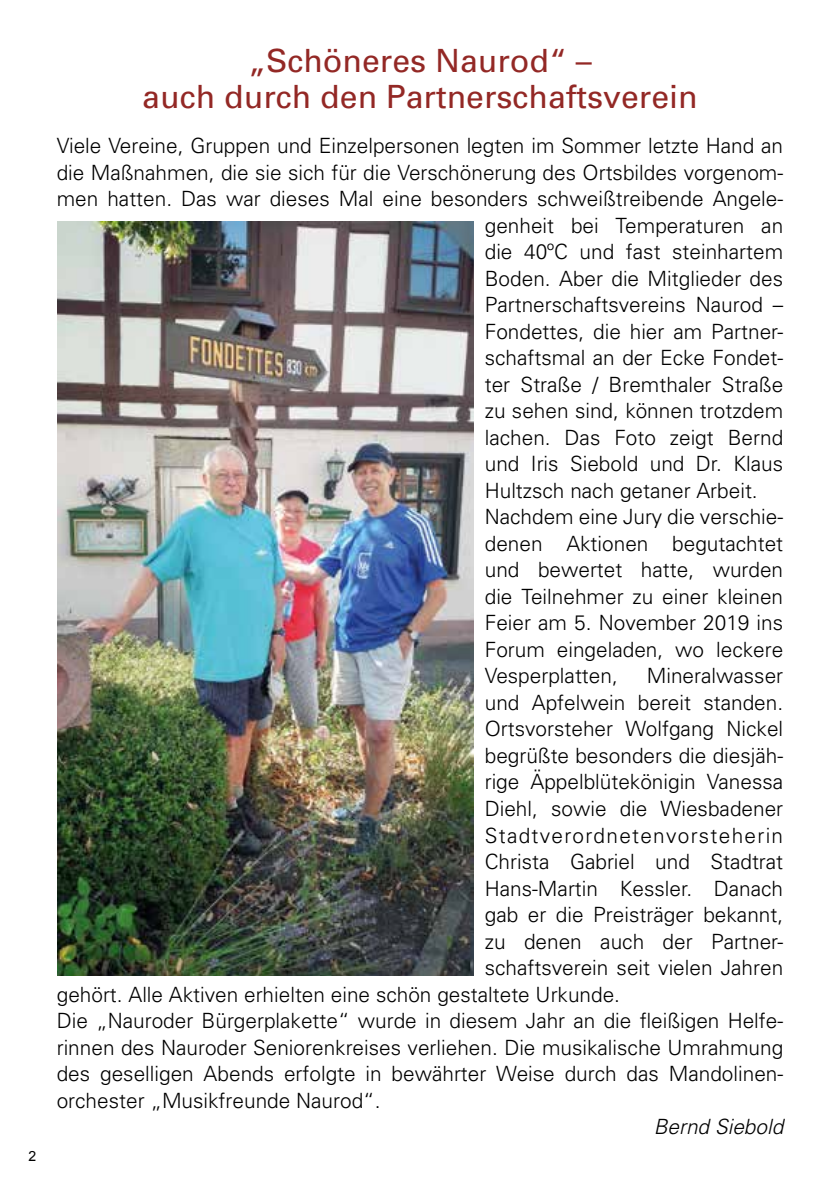
<style>
.page{position:relative;width:840px;height:1191px;background:#fff}
.page>*{position:absolute;margin:0;border:0;box-sizing:border-box;transform-origin:0 0}
.t1{font:32px/36px "Univers";color:#932825;text-align:center}
.t2{font:300 21px "Univers";color:#000}
.t3{font:300 21px "Univers";letter-spacing:.06em;color:#000}
.t4{font:italic 300 21px "Univers";color:#000}
.t5{font:14px "Arial";color:#000}
</style>
<div class="page">
<img style="left:57px;top:222px;width:416px;height:753px">
<p class="t5" style="left:28px;top:1147px;width:9px">2</p>
<h1 class="t1" style="left:142px;top:43px;width:556px">„Schöneres Naurod“ –<br>auch durch den Partnerschaftsverein</h1>
<p class="t2" style="left:57px;top:133px;width:727px">Viele Vereine, Gruppen und Einzelpersonen legten im Sommer letzte Hand an</p>
<p class="t2" style="left:57px;top:160px;width:727px">die Maßnahmen, die sie sich für die Verschönerung des Ortsbildes vorgenom-</p>
<p class="t2" style="left:57px;top:186px;width:727px">men hatten. Das war dieses Mal eine besonders schweißtreibende Angele-</p>
<p class="t2" style="left:484px;top:213px;width:300px">genheit bei Temperaturen an</p>
<p class="t2" style="left:484px;top:239px;width:300px">die 40ºC und fast steinhartem</p>
<p class="t2" style="left:484px;top:266px;width:300px">Boden. Aber die Mitglieder des</p>
<p class="t2" style="left:484px;top:292px;width:300px">Partnerschaftsvereins Naurod –</p>
<p class="t2" style="left:484px;top:319px;width:300px">Fondettes, die hier am Partner-</p>
<p class="t2" style="left:484px;top:345px;width:300px">schaftsmal an der Ecke Fondet-</p>
<p class="t2" style="left:484px;top:372px;width:300px">ter Straße / Bremthaler Straße</p>
<p class="t2" style="left:484px;top:398px;width:300px">zu sehen sind, können trotzdem</p>
<p class="t2" style="left:484px;top:425px;width:300px">lachen. Das Foto zeigt Bernd</p>
<p class="t2" style="left:484px;top:451px;width:300px">und Iris Siebold und Dr. Klaus</p>
<p class="t2" style="left:484px;top:478px;width:274px">Hultzsch nach getaner Arbeit.</p>
<p class="t2" style="left:484px;top:504px;width:300px">Nachdem eine Jury die verschie-</p>
<p class="t2" style="left:484px;top:531px;width:300px">denen Aktionen begutachtet</p>
<p class="t2" style="left:484px;top:557px;width:300px">und bewertet hatte, wurden</p>
<p class="t2" style="left:484px;top:584px;width:300px">die Teilnehmer zu einer kleinen</p>
<p class="t2" style="left:484px;top:610px;width:300px">Feier am 5. November 2019 ins</p>
<p class="t2" style="left:484px;top:637px;width:300px">Forum eingeladen, wo leckere</p>
<p class="t2" style="left:484px;top:663px;width:134px">Vesperplatten,</p>
<p class="t2" style="left:646px;top:663px;width:138px">Mineralwasser</p>
<p class="t2" style="left:484px;top:690px;width:300px">und Apfelwein bereit standen.</p>
<p class="t2" style="left:484px;top:716px;width:300px">Ortsvorsteher Wolfgang Nickel</p>
<p class="t2" style="left:484px;top:743px;width:300px">begrüßte besonders die diesjäh-</p>
<p class="t2" style="left:484px;top:769px;width:300px">rige Äppelblütekönigin Vanessa</p>
<p class="t2" style="left:484px;top:796px;width:300px">Diehl, sowie die Wiesbadener</p>
<p class="t3" style="left:484px;top:822px;width:300px">Stadtverordnetenvorsteherin</p>
<p class="t2" style="left:484px;top:849px;width:300px">Christa Gabriel und Stadtrat</p>
<p class="t2" style="left:484px;top:875px;width:300px">Hans-Martin Kessler. Danach</p>
<p class="t2" style="left:484px;top:902px;width:300px">gab er die Preisträger bekannt,</p>
<p class="t2" style="left:484px;top:928px;width:300px">zu denen auch der Partner-</p>
<p class="t2" style="left:484px;top:955px;width:300px">schaftsverein seit vielen Jahren</p>
<p class="t2" style="left:57px;top:981px;width:564px">gehört. Alle Aktiven erhielten eine schön gestaltete Urkunde.</p>
<p class="t2" style="left:57px;top:1008px;width:727px">Die „Nauroder Bürgerplakette“ wurde in diesem Jahr an die fleißigen Helfe-</p>
<p class="t2" style="left:57px;top:1034px;width:727px">rinnen des Nauroder Seniorenkreises verliehen. Die musikalische Umrahmung</p>
<p class="t2" style="left:57px;top:1061px;width:727px">des geselligen Abends erfolgte in bewährter Weise durch das Mandolinen-</p>
<p class="t2" style="left:57px;top:1087px;width:325px">orchester „Musikfreunde Naurod“.</p>
<p class="t4" style="left:653px;top:1114px;width:131px">Bernd Siebold</p>
</div>
